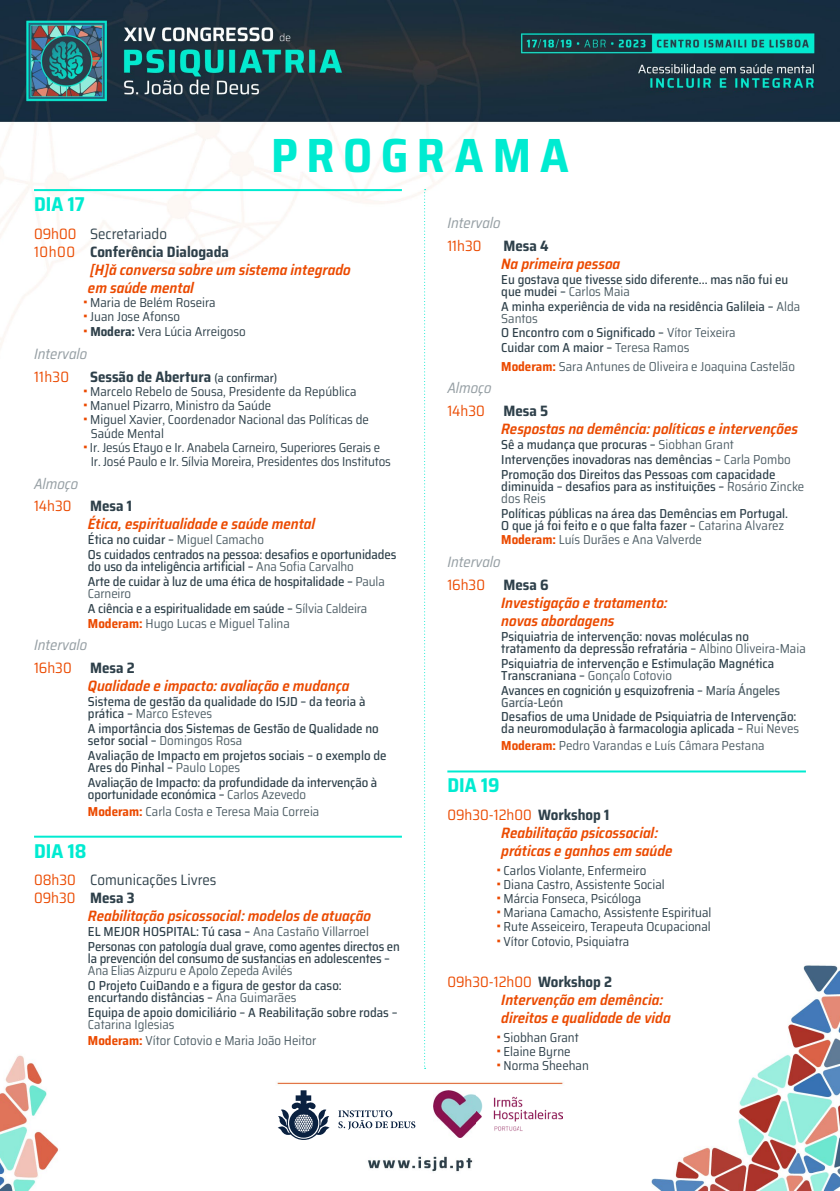
<style>
.page{position:relative;width:840px;height:1191px;background:#fff}
.page>*{position:absolute;margin:0;border:0;box-sizing:border-box;transform-origin:0 0}
.t1{font:700 semi-condensed 48px "Saira";letter-spacing:.18em;color:#00ebd1}
.t2{font:700 semi-condensed 20px "Saira";color:#00ebd1}
.t3{font:italic 600 semi-condensed 15px/18px "Saira";color:#eb4a00}
.t4{font:italic semi-condensed 15px/22.8px "Saira";color:#969fa4}
.t5{font:700 semi-condensed 15px "Saira";color:#2e404a}
.t6{font:semi-condensed 15px/18px "Saira";color:#2e404a}
.t7{font:semi-condensed 15px "Saira";letter-spacing:.01em;color:#eb4a00}
.t8{font:500 semi-condensed 13px/12px "Saira";color:#2e404a}
.t9{font:semi-condensed 13px/14px "Saira";color:#2e404a}
.t10{font:semi-condensed 13px/14.8px "Saira";color:#4d5d65}
.s1{color:#eb4a00}
.s2{font-weight:400;color:#eb4a00}
.s3{font-weight:700}
.s4{font-weight:500;font-size:12px}
.s5{font-style:normal;color:#eb4a00}
.s6{font-weight:700;font-style:normal;color:#2e404a}
.s7{font-weight:400;color:#4d5d65}
.s8{font-weight:500;color:#2e404a}
.s9{font-weight:700;color:#eb4a00}
.s10{color:#4d5d65}
.s11{font-weight:400;font-style:normal}
</style>
<div class="page">
<img style="left:0;top:0;width:839px;height:1191px">
<div style="left:273px;top:1085px;width:293px;height:59px;background:#fff"></div>
<hr style="left:34px;top:189px;width:367px;height:2px;background:#00ebd1">
<hr style="left:34px;top:835px;width:367px;height:2px;background:#00ebd1">
<hr style="left:447px;top:770px;width:358px;height:2px;background:#00ebd1">
<svg style="left:424px;top:189px;width:1px;height:879px"></svg>
<svg style="left:278px;top:1090px;width:51px;height:50px"></svg>
<svg style="left:338px;top:1110px;width:77px;height:19px"></svg>
<img style="left:433px;top:1091px;width:129px;height:46px">
<h1 class="t1" style="left:271px;top:116px;width:299px">PROGRAMA</h1>
<h2 class="t2" style="left:34px;top:188px;width:52px">DIA 17</h2>
<p class="t6" style="left:34px;top:224px;width:134px"><span class="s1">09h00</span> Secretariado</p>
<p class="t5" style="left:34px;top:239px;width:196px"><span class="s2">10h00</span> Conferência Dialogada</p>
<p class="t3" style="left:90px;top:260px;width:262px">[H]ǎ conversa sobre um sistema integrado</p>
<p class="t3" style="left:88px;top:278px;width:107px">em saúde mental</p>
<p class="t9" style="left:90px;top:294px;width:127px">Maria de Belém Roseira<br>Juan Jose Afonso</p>
<p class="t9" style="left:90px;top:324px;width:157px"><span class="s3">Modera:</span> Vera Lúcia Arreigoso</p>
<p class="t4" style="left:34px;top:342px;width:55px">Intervalo</p>
<p class="t7" style="left:34px;top:364px;width:37px">11h30</p>
<p class="t5" style="left:90px;top:364px;width:189px">Sessão de Abertura <span class="s4">(a confirmar)</span></p>
<p class="t9" style="left:90px;top:384px;width:302px">Marcelo Rebelo de Sousa, Presidente da República Manuel Pizarro, Ministro da Saúde<br>Miguel Xavier, Coordenador Nacional das Políticas de Saúde Mental<br>Ir. Jesús Etayo e Ir. Anabela Carneiro, Superiores Gerais e Ir. José Paulo e Ir. Sílvia Moreira, Presidentes dos Institutos</p>
<p class="t4" style="left:34px;top:471px;width:99px">Almoço<br><span class="s5">14h30</span> <span class="s6">Mesa 1</span></p>
<p class="t3" style="left:88px;top:514px;width:229px">Ética, espiritualidade e saúde mental</p>
<p class="t8" style="left:88px;top:532px;width:310px;line-height:14.8px">Ética no cuidar – <span class="s7">Miguel Camacho<br></span>Os cuidados centrados na pessoa: desafios e oportunidades</p>
<p class="t8" style="left:88px;top:559px;width:298px;line-height:14.8px">do uso da inteligência artificial – <span class="s7">Ana Sofia Carvalho<br></span>Arte de cuidar à luz de uma ética de hospitalidade – <span class="s7">Paula</span></p>
<p class="t10" style="left:88px;top:585px;width:281px">Carneiro<br><span class="s8">A ciência e a espiritualidade em saúde –</span> Sílvia Caldeira<br><span class="s9">Moderam:</span> Hugo Lucas e Miguel Talina</p>
<p class="t4" style="left:34px;top:633px;width:102px">Intervalo<br><span class="s5">16h30</span> <span class="s6">Mesa 2</span></p>
<p class="t3" style="left:88px;top:676px;width:263px">Qualidade e impacto: avaliação e mudança</p>
<p class="t8" style="left:88px;top:695px;width:279px">Sistema de gestão da qualidade do ISJD – da teoria à prática – <span class="s7">Marco Esteves</span></p>
<p class="t8" style="left:88px;top:722px;width:292px">A importância dos Sistemas de Gestão de Qualidade no setor social – <span class="s7">Domingos Rosa</span></p>
<p class="t8" style="left:88px;top:749px;width:300px">Avaliação de Impacto em projetos sociais – o exemplo de<br>Ares do Pinhal – <span class="s7">Paulo Lopes</span></p>
<p class="t8" style="left:88px;top:775px;width:290px">Avaliação de Impacto: da profundidade da intervenção à oportunidade económica – <span class="s7">Carlos Azevedo</span></p>
<p class="t10" style="left:88px;top:803px;width:233px"><span class="s9">Moderam:</span> Carla Costa e Teresa Maia Correia</p>
<h2 class="t2" style="left:34px;top:834px;width:54px">DIA 18</h2>
<p class="t6" style="left:34px;top:870px;width:184px"><span class="s1">08h30</span> Comunicações Livres<br><span class="s1">09h30</span> <span class="s3">Mesa 3</span></p>
<p class="t3" style="left:88px;top:906px;width:284px">Reabilitação psicossocial: modelos de atuação</p>
<p class="t8" style="left:88px;top:923px;width:313px;line-height:14.8px">EL MEJOR HOSPITAL: Tú casa – <span class="s7">Ana Castaño Villarroel<br></span>Personas con patología dual grave, como agentes directos en</p>
<p class="t8" style="left:88px;top:951px;width:303px">la prevención del consumo de sustancias en adolescentes –</p>
<p class="t10" style="left:88px;top:962px;width:206px">Ana Elias Aizpuru e Apolo Zepeda Avilés</p>
<p class="t8" style="left:88px;top:978px;width:255px">O Projeto CuiDando e a figura de gestor da caso: encurtando distâncias – <span class="s7">Ana Guimarães</span></p>
<p class="t8" style="left:88px;top:1005px;width:311px">Equipa de apoio domiciliário – A Reabilitação sobre rodas –</p>
<p class="t10" style="left:88px;top:1015px;width:230px;line-height:16.8px">Catarina Iglesias<br><span class="s9">Moderam:</span> Vítor Cotovio e Maria João Heitor</p>
<p class="t4" style="left:447px;top:211px;width:55px">Intervalo</p>
<p class="t7" style="left:447px;top:233px;width:35px">11h30</p>
<p class="t5" style="left:503px;top:233px;width:47px">Mesa 4</p>
<p class="t3" style="left:501px;top:254px;width:120px">Na primeira pessoa</p>
<p class="t8" style="left:501px;top:273px;width:288px">Eu gostava que tivesse sido diferente... mas não fui eu que mudei – <span class="s7">Carlos Maia</span></p>
<p class="t8" style="left:501px;top:299px;width:300px">A minha experiência de vida na residência Galileia – <span class="s7">Alda<br>Santos</span></p>
<p class="t8" style="left:501px;top:325px;width:236px;line-height:14.8px">O Encontro com o Significado – <span class="s7">Vítor Teixeira<br></span>Cuidar com A maior – <span class="s7">Teresa Ramos</span></p>
<p class="t10" style="left:501px;top:358px;width:295px"><span class="s9">Moderam:</span> Sara Antunes de Oliveira e Joaquina Castelão</p>
<p class="t4" style="left:447px;top:376px;width:102px">Almoço<br><span class="s5">14h30</span> <span class="s6">Mesa 5</span></p>
<p class="t3" style="left:501px;top:419px;width:298px">Respostas na demência: políticas e intervenções</p>
<p class="t8" style="left:501px;top:437px;width:291px;line-height:14.8px">Sê a mudança que procuras – <span class="s7">Siobhan Grant<br></span>Intervenções inovadoras nas demências – <span class="s7">Carla Pombo<br></span>Promoção dos Direitos das Pessoas com capacidade</p>
<p class="t8" style="left:501px;top:480px;width:304px">diminuída – desafios para as instituições – <span class="s7">Rosário Zincke dos Reis</span></p>
<p class="t8" style="left:501px;top:506px;width:288px">Políticas públicas na área das Demências em Portugal.<br>O que já foi feito e o que falta fazer – <span class="s7">Catarina Alvarez</span></p>
<p class="t10" style="left:501px;top:532px;width:202px"><span class="s9">Moderam:</span> Luís Durães e Ana Valverde</p>
<p class="t4" style="left:447px;top:550px;width:103px">Intervalo<br><span class="s5">16h30</span> <span class="s6">Mesa 6</span></p>
<p class="t3" style="left:501px;top:593px;width:168px">Investigação e tratamento: novas abordagens</p>
<p class="t8" style="left:501px;top:630px;width:306px">Psiquiatria de intervenção: novas moléculas no tratamento da depressão refratária – <span class="s7">Albino Oliveira-Maia</span></p>
<p class="t8" style="left:501px;top:657px;width:274px">Psiquiatria de intervenção e Estimulação Magnética<br>Transcraniana – <span class="s7">Gonçalo Cotovio</span></p>
<p class="t8" style="left:501px;top:683px;width:280px">Avances en cognición y esquizofrenia – <span class="s10">María Ángeles<br>García-León</span></p>
<p class="t8" style="left:501px;top:710px;width:299px">Desafios de uma Unidade de Psiquiatria de Intervenção: da neuromodulação à farmacologia aplicada – <span class="s7">Rui Neves</span></p>
<p class="t10" style="left:501px;top:738px;width:265px"><span class="s9">Moderam:</span> Pedro Varandas e Luís Câmara Pestana</p>
<h2 class="t2" style="left:447px;top:769px;width:54px">DIA 19</h2>
<p class="t3" style="left:501px;top:805px;width:173px;text-indent:-54px"><span class="s11">09h30-12h00</span> <span class="s6">Workshop 1<br></span>Reabilitação psicossocial: práticas e ganhos em saúde</p>
<p class="t9" style="left:503px;top:862px;width:209px">Carlos Violante, Enfermeiro<br>Diana Castro, Assistente Social<br>Márcia Fonseca, Psicóloga<br>Mariana Camacho, Assistente Espiritual Rute Asseiceiro, Terapeuta Ocupacional</p>
<p class="t9" style="left:503px;top:934px;width:127px">Vítor Cotovio, Psiquiatra</p>
<p class="t3" style="left:501px;top:972px;width:171px;text-indent:-54px"><span class="s11">09h30-12h00</span> <span class="s6">Workshop 2<br></span>Intervenção em demência: direitos e qualidade de vida</p>
<p class="t9" style="left:503px;top:1030px;width:87px">Siobhan Grant<br>Elaine Byrne<br>Norma Sheehan</p>
</div>
